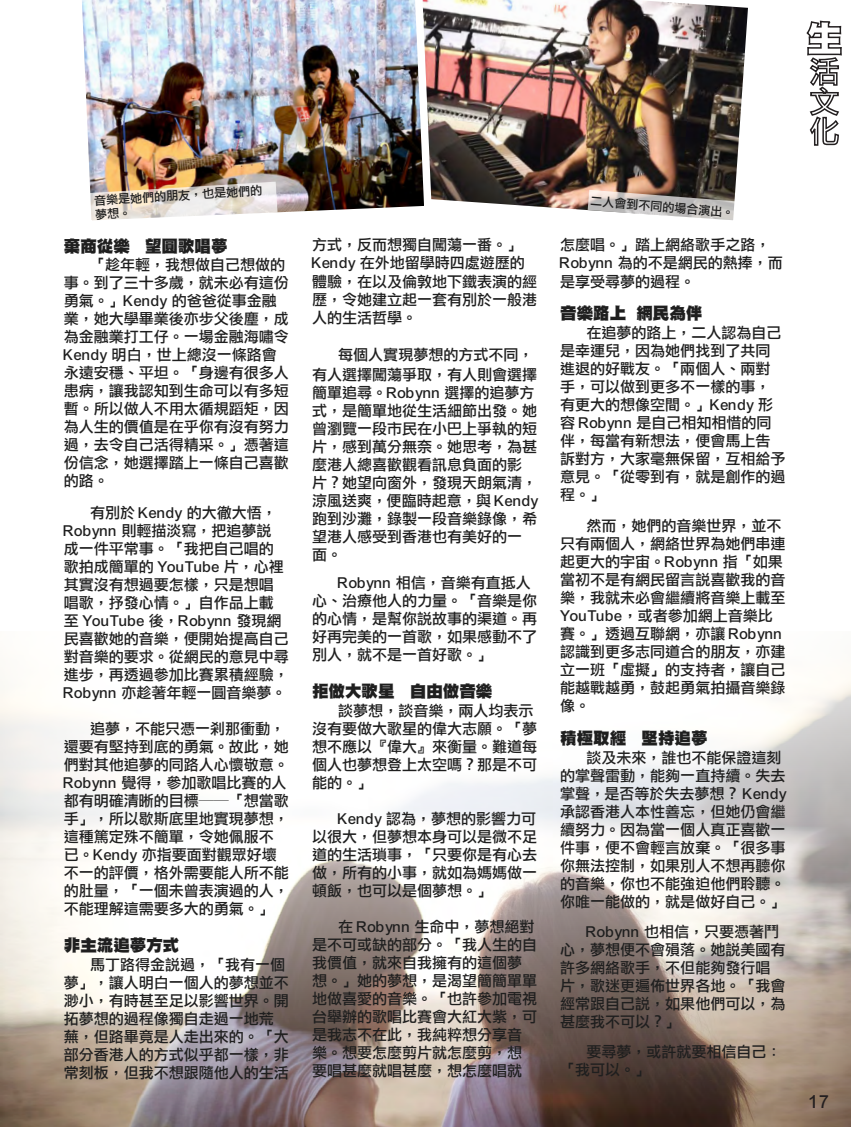
<style>
.page{position:relative;width:851px;height:1127px;background:#fff}
.page>*{position:absolute;margin:0;border:0;box-sizing:border-box;transform-origin:0 0}
.t1{font:18px "DF Li Hei Md HK BF";color:#231f20}
.t2{font:16.5px "DF Hei UB HK BF";color:#1f1f1f}
.t3{font:15px/18px "DF Li Hei Md HK BF";color:#1f1f1f}
.t4{font:12px/13.8px "DF Li Hei Md HK BF";color:#1f1f1f}
</style>
<div class="page">
<img style="left:0;top:679px;width:850px;height:448px">
<svg style="left:806px;top:20px;width:36px;height:126px"></svg>
<img style="left:435px;top:0;width:313px;height:210px">
<img style="left:82px;top:0;width:353px;height:213px">
<img style="left:89px;top:182px;width:188px;height:39px">
<svg style="left:587px;top:190px;width:149px;height:31px"></svg>
<p class="t4" style="left:94px;top:195px;width:170px;rotate:-4deg">音樂是她們的朋友，也是她們的夢想。</p>
<p class="t4" style="left:591px;top:194px;width:145px;rotate:5deg">二人會到不同的場合演出。</p>
<p class="t2" style="left:64px;top:238px;width:165px">棄商從樂 望圓歌唱夢</p>
<p class="t3" style="left:64px;top:256px;width:226px;text-indent:26px">「趁年輕，我想做自己想做的事。到了三十多歲，就未必有這份勇氣。」Kendy 的爸爸從事金融業，她大學畢業後亦步父後塵，成為金融業打工仔。一場金融海嘯令<br>Kendy 明白，世上總沒一條路會永遠安穩、平坦。「身邊有很多人患病，讓我認知到生命可以有多短暫。所以做人不用太循規蹈矩，因為人生的價值是在乎你有沒有努力過，去令自己活得精采。」憑著這份信念，她選擇踏上一條自己喜歡的路。</p>
<p class="t3" style="left:64px;top:504px;width:226px;text-indent:26px">有別於 Kendy 的大徹大悟，<br>Robynn 則輕描淡寫，把追夢說成一件平常事。「我把自己唱的歌拍成簡單的 YouTube 片，心裡其實沒有想過要怎樣，只是想唱唱歌，抒發心情。」自作品上載至 YouTube 後，Robynn 發現網民喜歡她的音樂，便開始提高自己對音樂的要求。從網民的意見中尋進步，再透過參加比賽累積經驗，<br>Robynn 亦趁著年輕一圓音樂夢。</p>
<p class="t3" style="left:64px;top:720px;width:226px;text-indent:26px">追夢，不能只憑一剎那衝動，還要有堅持到底的勇氣。故此，她們對其他追夢的同路人心懷敬意。<br>Robynn 覺得，參加歌唱比賽的人都有明確清晰的目標──「想當歌手」，所以歇斯底里地實現夢想，這種篤定殊不簡單，令她佩服不已。Kendy 亦指要面對觀眾好壞不一的評價，格外需要能人所不能的肚量，「一個未曾表演過的人，不能理解這需要多大的勇氣。」</p>
<p class="t2" style="left:64px;top:937px;width:117px">非主流追夢方式</p>
<p class="t3" style="left:64px;top:956px;width:226px;text-indent:26px">馬丁路得金說過，「我有一個夢」，讓人明白一個人的夢想並不渺小，有時甚至足以影響世界。開拓夢想的過程像獨自走過一地荒蕪，但路畢竟是人走出來的。「大部分香港人的方式似乎都一樣，非常刻板，但我不想跟隨他人的生活</p>
<p class="t3" style="left:312px;top:237px;width:226px">方式，反而想獨自闖蕩一番。」<br>Kendy 在外地留學時四處遊歷的體驗，在以及倫敦地下鐵表演的經歷，令她建立起一套有別於一般港人的生活哲學。</p>
<p class="t3" style="left:312px;top:345px;width:226px;line-height:19.5px;text-align:right">每個人實現夢想的方式不同，<br>有人選擇闖蕩爭取，有人則會選擇</p>
<p class="t3" style="left:312px;top:384px;width:228px">簡單追尋。Robynn 選擇的追夢方式，是簡單地從生活細節出發。她曾瀏覽一段市民在小巴上爭執的短片，感到萬分無奈。她思考，為甚麼港人總喜歡觀看訊息負面的影片？她望向窗外，發現天朗氣清，涼風送爽，便臨時起意，與 Kendy跑到沙灘，錄製一段音樂錄像，希望港人感受到香港也有美好的一面。</p>
<p class="t3" style="left:312px;top:574px;width:226px;text-indent:26px">Robynn 相信，音樂有直抵人心、治療他人的力量。「音樂是你的心情，是幫你說故事的渠道。再好再完美的一首歌，如果感動不了別人，就不是一首好歌。」</p>
<p class="t2" style="left:312px;top:683px;width:182px">拒做大歌星 自由做音樂</p>
<p class="t3" style="left:312px;top:702px;width:226px;text-indent:26px">談夢想，談音樂，兩人均表示沒有要做大歌星的偉大志願。「夢想不應以『偉大』來衡量。難道每個人也夢想登上太空嗎？那是不可能的。」</p>
<p class="t3" style="left:312px;top:810px;width:226px;text-align:justify;text-indent:26px">Kendy 認為，夢想的影響力可以很大，但夢想本身可以是微不足道的生活瑣事，「只要你是有心去做，所有的小事，就如為媽媽做一頓飯，也可以是個夢想。」</p>
<p class="t3" style="left:312px;top:918px;width:226px;text-indent:26px">在 Robynn 生命中，夢想絕對是不可或缺的部分。「我人生的自我價值，就來自我擁有的這個夢想。」她的夢想，是渴望簡簡單單地做喜愛的音樂。「也許參加電視台舉辦的歌唱比賽會大紅大紫，可是我志不在此，我純粹想分享音樂。想要怎麼剪片就怎麼剪，想要唱甚麼就唱甚麼，想怎麼唱就</p>
<p class="t3" style="left:560px;top:237px;width:224px">怎麼唱。」踏上網絡歌手之路，<br>Robynn 為的不是網民的熱捧，而是享受尋夢的過程。</p>
<p class="t2" style="left:560px;top:305px;width:144px">音樂路上 網民為伴</p>
<p class="t3" style="left:560px;top:324px;width:226px;text-indent:26px">在追夢的路上，二人認為自己是幸運兒，因為她們找到了共同進退的好戰友。「兩個人、兩對手，可以做到更多不一樣的事，有更大的想像空間。」Kendy 形容 Robynn 是自己相知相惜的同伴，每當有新想法，便會馬上告訴對方，大家毫無保留，互相給予意見。「從零到有，就是創作的過程。」</p>
<p class="t3" style="left:560px;top:517px;width:226px;text-indent:26px">然而，她們的音樂世界，並不只有兩個人，網絡世界為她們串連起更大的宇宙。Robynn 指「如果當初不是有網民留言說喜歡我的音樂，我就未必會繼續將音樂上載至<br>YouTube，或者參加網上音樂比賽。」透過互聯網，亦讓 Robynn認識到更多志同道合的朋友，亦建立一班「虛擬」的支持者，讓自己能越戰越勇，鼓起勇氣拍攝音樂錄像。</p>
<p class="t2" style="left:560px;top:730px;width:149px">積極取經 堅持追夢</p>
<p class="t3" style="left:560px;top:749px;width:228px;text-indent:26px">談及未來，誰也不能保證這刻的掌聲雷動，能夠一直持續。失去掌聲，是否等於失去夢想？ Kendy承認香港人本性善忘，但她仍會繼續努力。因為當一個人真正喜歡一件事，便不會輕言放棄。「很多事你無法控制，如果別人不想再聽你的音樂，你也不能強迫他們聆聽。你唯一能做的，就是做好自己。」</p>
<p class="t3" style="left:560px;top:923px;width:226px;text-indent:26px">Robynn 也相信，只要憑著鬥心，夢想便不會殞落。她說美國有許多網絡歌手，不但能夠發行唱片，歌迷更遍佈世界各地。「我會經常跟自己說，如果他們可以，為甚麼我不可以？」</p>
<p class="t3" style="left:560px;top:1043px;width:223px;text-indent:26px">要尋夢，或許就要相信自己：「我可以。」</p>
<p class="t1" style="left:809px;top:1093px;width:21px">17</p>
</div>
